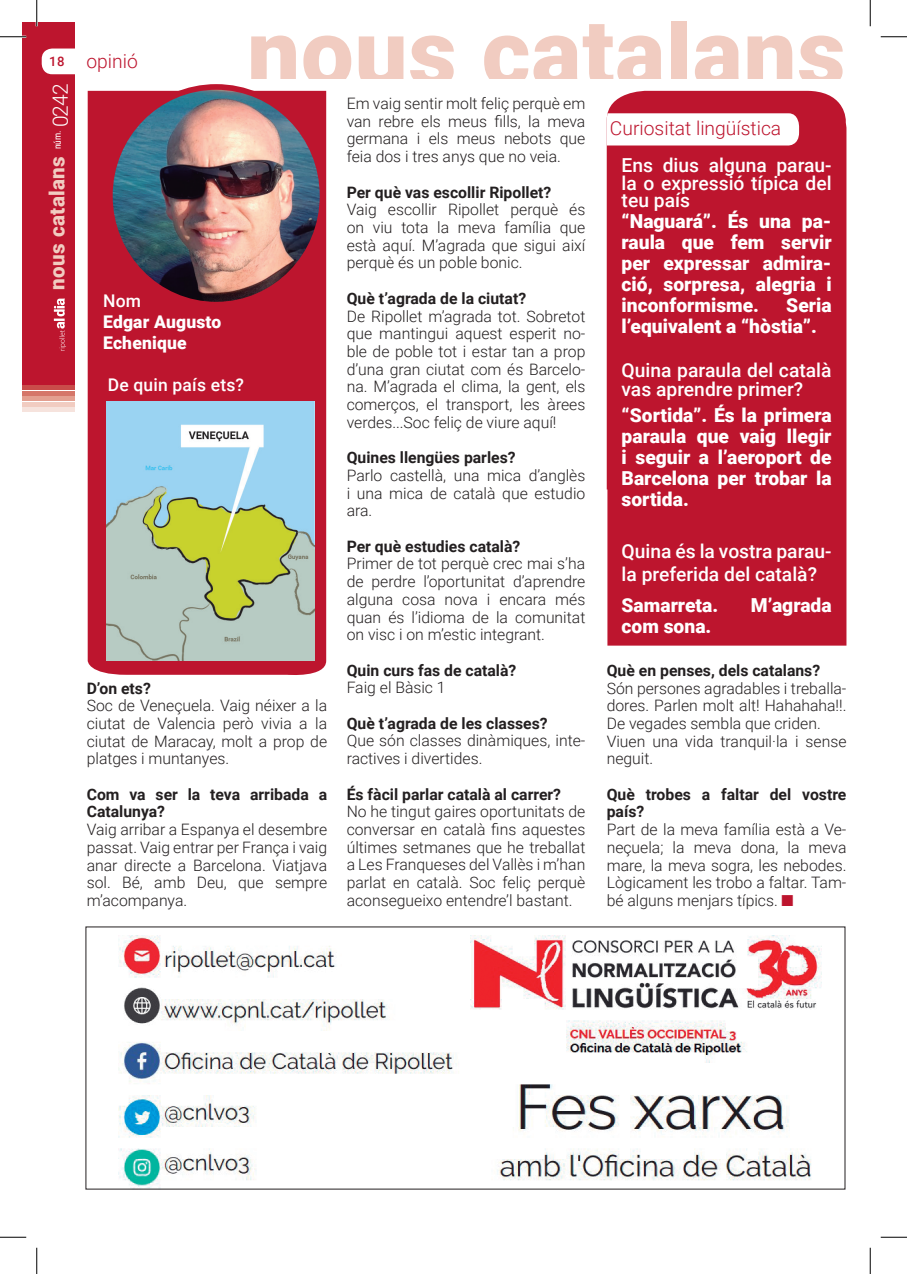
<style>
.page{position:relative;width:907px;height:1274px;background:#fff}
.page>*{position:absolute;margin:0;border:0;box-sizing:border-box;transform-origin:0 0}
.t1{font:900 93.8px "Roboto";letter-spacing:.01em;color:#f1ccc1}
.t2{font:900 21px "Roboto";letter-spacing:.02em;color:#f1ccc1}
.t3{font:900 19.25px/21px "Roboto";color:#fff;text-align:justify}
.t4{font:500 19.25px/17.5px "Roboto";color:#fff}
.t5{font:300 19.25px "Roboto";color:#bd152e}
.t6{font:900 17.5px/21px "Roboto";letter-spacing:.01em;color:#fff}
.t7{font:500 17.5px "Roboto";letter-spacing:.01em;color:#fff}
.t8{font:300 15.75px/17.7px "Roboto";color:#231f20;text-align:justify}
.t9{font:700 15.75px/17.7px "Roboto";color:#231f20}
.t10{font:500 13.12px "Roboto";color:#bd152e}
.t11{font:9.62px "Roboto Condensed";color:#fff}
.s1{font-family:"Roboto";font-weight:300;font-size:21px}
.s2{color:#bd152e}
</style>
<div class="page">
<div style="left:22px;top:22px;width:52px;height:363px;background:#bd152e"></div>
<div style="left:22px;top:385px;width:53px;height:5px;background:#c94c4a"></div>
<div style="left:22px;top:396px;width:53px;height:5px;background:#e39f90"></div>
<div style="left:22px;top:407px;width:53px;height:5px;background:#f6e3dd"></div>
<div style="left:22px;top:391px;width:53px;height:5px;background:#d57669"></div>
<div style="left:22px;top:402px;width:53px;height:5px;background:#f1ccc1"></div>
<div style="left:42px;top:49px;width:126px;height:25px;background:#fff;border-radius:10px"></div>
<svg style="left:54px;top:298px;width:12px;height:53px"></svg>
<div style="left:88px;top:91px;width:238px;height:584px;background:#bd152e"></div>
<div style="left:607px;top:91px;width:239px;height:555px;background:#bd152e"></div>
<svg style="left:607px;top:113px;width:192px;height:33px"></svg>
<img style="left:110px;top:87px;width:213px;height:218px">
<div style="left:107px;top:84px;width:218px;height:223px;border:6px solid #bd152e;border-radius:50%"></div>
<img style="left:118px;top:935px;width:704px;height:253px">
<img style="left:107px;top:401px;width:207px;height:259px">
<hr style="left:0;top:36px;width:26px;height:2px;background:#fff">
<hr style="left:36px;top:0;width:2px;height:26px;background:#fff">
<svg style="left:0;top:36px;width:26px;height:1px"></svg>
<svg style="left:881px;top:36px;width:26px;height:1px"></svg>
<svg style="left:0;top:1237px;width:26px;height:1px"></svg>
<svg style="left:881px;top:1237px;width:26px;height:1px"></svg>
<svg style="left:36px;top:0;width:1px;height:26px"></svg>
<svg style="left:36px;top:1248px;width:1px;height:26px"></svg>
<svg style="left:870px;top:0;width:1px;height:26px"></svg>
<svg style="left:870px;top:1248px;width:1px;height:26px"></svg>
<p class="t10" style="left:49px;top:52px;width:17px">18</p>
<p class="t11" style="left:51px;top:149px;width:67px;rotate:-90deg">núm. <span class="s1">0242</span></p>
<h2 class="t2" style="left:42px;top:290px;width:135px;rotate:-90deg">nous catalans</h2>
<p class="t5" style="left:86px;top:47px;width:53px">opinió</p>
<h1 class="t1" style="left:247px;top:-13px;width:600px">nous catalans</h1>
<p class="t7" style="left:103px;top:288px;width:39px">Nom</p>
<p class="t6" style="left:103px;top:310px;width:120px">Edgar Augusto<br>Echenique</p>
<p class="t7" style="left:108px;top:372px;width:138px">De quin país ets?</p>
<p class="t9" style="left:87px;top:678px;width:66px">D’on ets?</p>
<p class="t8" style="left:87px;top:696px;width:242px">Soc de Veneçuela. Vaig néixer a la ciutat de Valencia però vivia a la ciutat de Maracay, molt a prop de platges i muntanyes.</p>
<p class="t9" style="left:87px;top:785px;width:242px">Com va ser la teva arribada a<br>Catalunya?</p>
<p class="t8" style="left:87px;top:820px;width:242px">Vaig arribar a Espanya el desembre passat. Vaig entrar per França i vaig anar directe a Barcelona. Viatjava sol. Bé, amb Deu, que sempre m’acompanya.</p>
<p class="t8" style="left:347px;top:94px;width:240px">Em vaig sentir molt feliç perquè em van rebre els meus fills, la meva germana i els meus nebots que feia dos i tres anys que no veia.</p>
<p class="t9" style="left:347px;top:183px;width:206px">Per què vas escollir Ripollet?</p>
<p class="t8" style="left:347px;top:200px;width:240px">Vaig escollir Ripollet perquè és on viu tota la meva família que està aquí. M’agrada que sigui així perquè és un poble bonic.</p>
<p class="t9" style="left:347px;top:289px;width:181px">Què t’agrada de la ciutat?</p>
<p class="t8" style="left:347px;top:307px;width:240px">De Ripollet m’agrada tot. Sobretot que mantingui aquest esperit no&shy;ble de poble tot i estar tan a prop d’una gran ciutat com és Barcelo&shy;na. M’agrada el clima, la gent, els comerços, el transport, les àrees verdes...Soc feliç de viure aquí!</p>
<p class="t9" style="left:347px;top:448px;width:170px">Quines llengües parles?</p>
<p class="t8" style="left:347px;top:466px;width:240px">Parlo castellà, una mica d’anglès i una mica de català que estudio ara.</p>
<p class="t9" style="left:347px;top:537px;width:175px">Per què estudies català?</p>
<p class="t8" style="left:347px;top:554px;width:240px">Primer de tot perquè crec mai s’ha de perdre l’oportunitat d’aprendre alguna cosa nova i encara més quan és l’idioma de la comunitat on visc i on m’estic integrant.</p>
<p class="t9" style="left:347px;top:661px;width:171px">Quin curs fas de català?</p>
<p class="t8" style="left:347px;top:678px;width:100px">Faig el Bàsic 1</p>
<p class="t9" style="left:347px;top:714px;width:202px">Què t’agrada de les classes?</p>
<p class="t8" style="left:347px;top:731px;width:240px">Que són classes dinàmiques, inte&shy;ractives i divertides.</p>
<p class="t9" style="left:347px;top:785px;width:216px">És fàcil parlar català al carrer?</p>
<p class="t8" style="left:347px;top:802px;width:240px">No he tingut gaires oportunitats de conversar en català fins aquestes últimes setmanes que he treballat a Les Franqueses del Vallès i m’han parlat en català. Soc feliç perquè aconsegueixo entendre’l bastant.</p>
<p class="t5" style="left:610px;top:114px;width:173px">Curiositat lingüística</p>
<p class="t4" style="left:622px;top:156px;width:211px;text-align:justify">Ens dius alguna parau&shy;la o expressió típica del teu país</p>
<p class="t3" style="left:622px;top:210px;width:212px">“Naguará”. És una pa&shy;raula que fem servir per expressar admira&shy;ció, sorpresa, alegria i inconformisme.</p>
<p class="t3" style="left:622px;top:294px;width:211px;text-indent:165px">Seria l’equivalent a “hòstia”.</p>
<p class="t4" style="left:622px;top:360px;width:211px;line-height:19.2px">Quina paraula del català vas aprendre primer?</p>
<p class="t3" style="left:622px;top:404px;width:212px">“Sortida”. És la primera paraula que vaig llegir i seguir a l’aeroport de Barcelona per trobar la sortida.</p>
<p class="t4" style="left:622px;top:539px;width:211px;line-height:22.8px">Quina és la vostra parau&shy;la preferida del català?</p>
<p class="t3" style="left:622px;top:594px;width:98px">Samarreta.</p>
<p class="t3" style="left:751px;top:594px;width:82px">M’agrada</p>
<p class="t3" style="left:622px;top:615px;width:91px">com sona.</p>
<p class="t9" style="left:607px;top:661px;width:215px">Què en penses, dels catalans?</p>
<p class="t8" style="left:607px;top:678px;width:241px;text-align:left">Són persones agradables i treballa&shy;dores. Parlen molt alt! Hahahaha!!.<br>De vegades sembla que criden.<br>Viuen una vida tranquil·la i sense neguit.</p>
<p class="t9" style="left:607px;top:785px;width:241px">Què trobes a faltar del vostre país?</p>
<p class="t8" style="left:607px;top:820px;width:241px">Part de la meva família està a Ve&shy;neçuela; la meva dona, la meva mare, la meva sogra, les nebodes.<br>Lògicament les trobo a faltar. Tam&shy;bé alguns menjars típics. <span class="s2">■</span></p>
</div>
